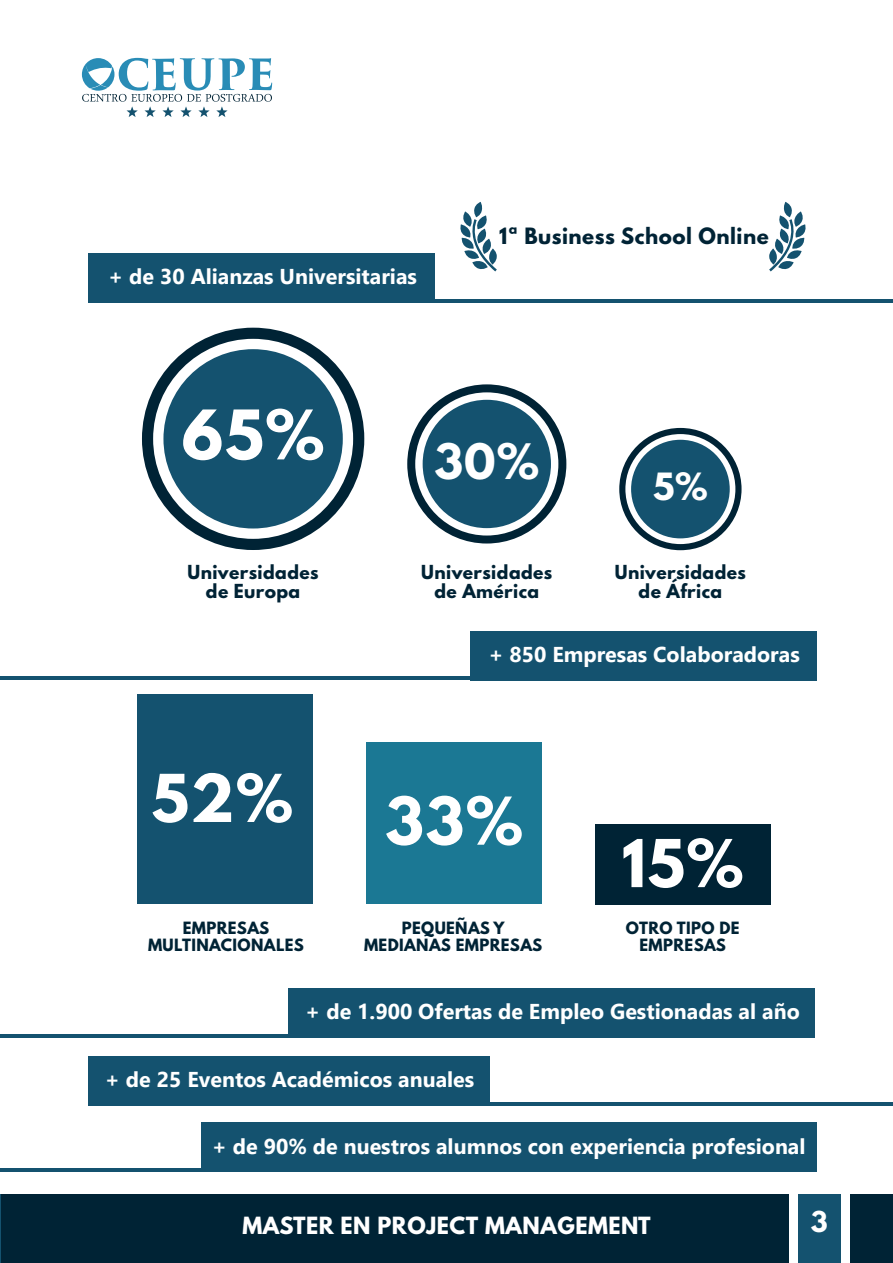
<style>
.page{position:relative;width:893px;height:1263px;background:#fff}
.page>*{position:absolute;margin:0;border:0;box-sizing:border-box;transform-origin:0 0}
.t1{font:700 60.45px "League Spartan";color:#fff}
.t2{font:700 58.35px "League Spartan";color:#fff}
.t3{font:700 43.35px "League Spartan";color:#fff}
.t4{font:700 33.3px "League Spartan";color:#fff}
.t5{font:700 25.5px "League Spartan";color:#fff}
.t6{font:700 21.45px "Gadugi";color:#fff}
.t7{font:700 21px "League Spartan";letter-spacing:.025em;color:#fff}
.t8{font:700 19.95px "League Spartan";letter-spacing:.025em;color:#002335}
.t9{font:700 17.1px/19px "League Spartan";letter-spacing:.025em;color:#002335;text-align:center}
.t10{font:700 15px/16.5px "League Spartan";letter-spacing:.025em;color:#002335;text-align:center}
</style>
<div class="page">
<div style="left:850px;top:1195px;width:43px;height:68px;background:#002335"></div>
<div style="left:798px;top:1195px;width:43px;height:68px;background:#14526f"></div>
<div style="left:0;top:1195px;width:788px;height:68px;background:#002335"></div>
<div style="left:89px;top:1056px;width:401px;height:49px;background:#14526f"></div>
<hr style="left:490px;top:1102px;width:403px;height:3px;background:#14526f">
<div style="left:289px;top:988px;width:526px;height:49px;background:#14526f"></div>
<hr style="left:0;top:1034px;width:351px;height:3px;background:#14526f">
<div style="left:201px;top:1122px;width:616px;height:50px;background:#14526f"></div>
<hr style="left:0;top:1168px;width:351px;height:3px;background:#14526f">
<div style="left:138px;top:695px;width:175px;height:209px;background:#14526f"></div>
<div style="left:367px;top:742px;width:175px;height:162px;background:#1b7894"></div>
<div style="left:595px;top:824px;width:175px;height:81px;background:#002335"></div>
<div style="left:89px;top:253px;width:346px;height:49px;background:#14526f"></div>
<div style="left:470px;top:631px;width:346px;height:49px;background:#14526f"></div>
<hr style="left:433px;top:299px;width:460px;height:3px;background:#14526f">
<svg style="left:142px;top:328px;width:222px;height:222px"></svg>
<div style="left:163px;top:349px;width:180px;height:179px;background:#14526f;border-radius:50%"></div>
<svg style="left:407px;top:384px;width:159px;height:159px"></svg>
<div style="left:423px;top:400px;width:128px;height:128px;background:#14526f;border-radius:50%"></div>
<svg style="left:619px;top:428px;width:122px;height:122px"></svg>
<div style="left:631px;top:440px;width:99px;height:98px;background:#14526f;border-radius:50%"></div>
<svg style="left:460px;top:202px;width:37px;height:69px"></svg>
<svg style="left:769px;top:202px;width:37px;height:69px"></svg>
<hr style="left:0;top:677px;width:700px;height:3px;background:#14526f">
<svg style="left:82px;top:58px;width:190px;height:59px"></svg>
<p class="t6" style="left:108px;top:264px;width:310px">+ de 30 Alianzas Universitarias</p>
<p class="t8" style="left:499px;top:220px;width:271px">1ª Business School Online</p>
<h1 class="t1" style="left:182px;top:388px;width:144px">65%</h1>
<h3 class="t3" style="left:434px;top:427px;width:106px">30%</h3>
<h3 class="t4" style="left:653px;top:461px;width:56px">5%</h3>
<p class="t9" style="left:188px;top:562px;width:133px">Universidades de Europa</p>
<h2 class="t2" style="left:151px;top:753px;width:143px">52%</h2>
<p class="t9" style="left:421px;top:562px;width:133px">Universidades de América</p>
<p class="t9" style="left:615px;top:562px;width:133px">Universidades de África</p>
<p class="t6" style="left:488px;top:641px;width:313px">+ 850 Empresas Colaboradoras</p>
<h2 class="t2" style="left:385px;top:775px;width:139px">33%</h2>
<h2 class="t2" style="left:622px;top:818px;width:123px">15%</h2>
<p class="t10" style="left:148px;top:919px;width:157px">EMPRESAS<br>MULTINACIONALES</p>
<p class="t10" style="left:364px;top:919px;width:180px">PEQUEÑAS Y<br>MEDIANAS EMPRESAS</p>
<p class="t10" style="left:626px;top:919px;width:115px">OTRO TIPO DE<br>EMPRESAS</p>
<p class="t6" style="left:305px;top:999px;width:496px">+ de 1.900 Ofertas de Empleo Gestionadas al año</p>
<p class="t6" style="left:105px;top:1066px;width:371px">+ de 25 Eventos Académicos anuales</p>
<p class="t6" style="left:212px;top:1133px;width:595px">+ de 90% de nuestros alumnos con experiencia profesional</p>
<p class="t7" style="left:242px;top:1209px;width:410px">MASTER EN PROJECT MANAGEMENT</p>
<p class="t5" style="left:811px;top:1201px;width:18px">3</p>
</div>
